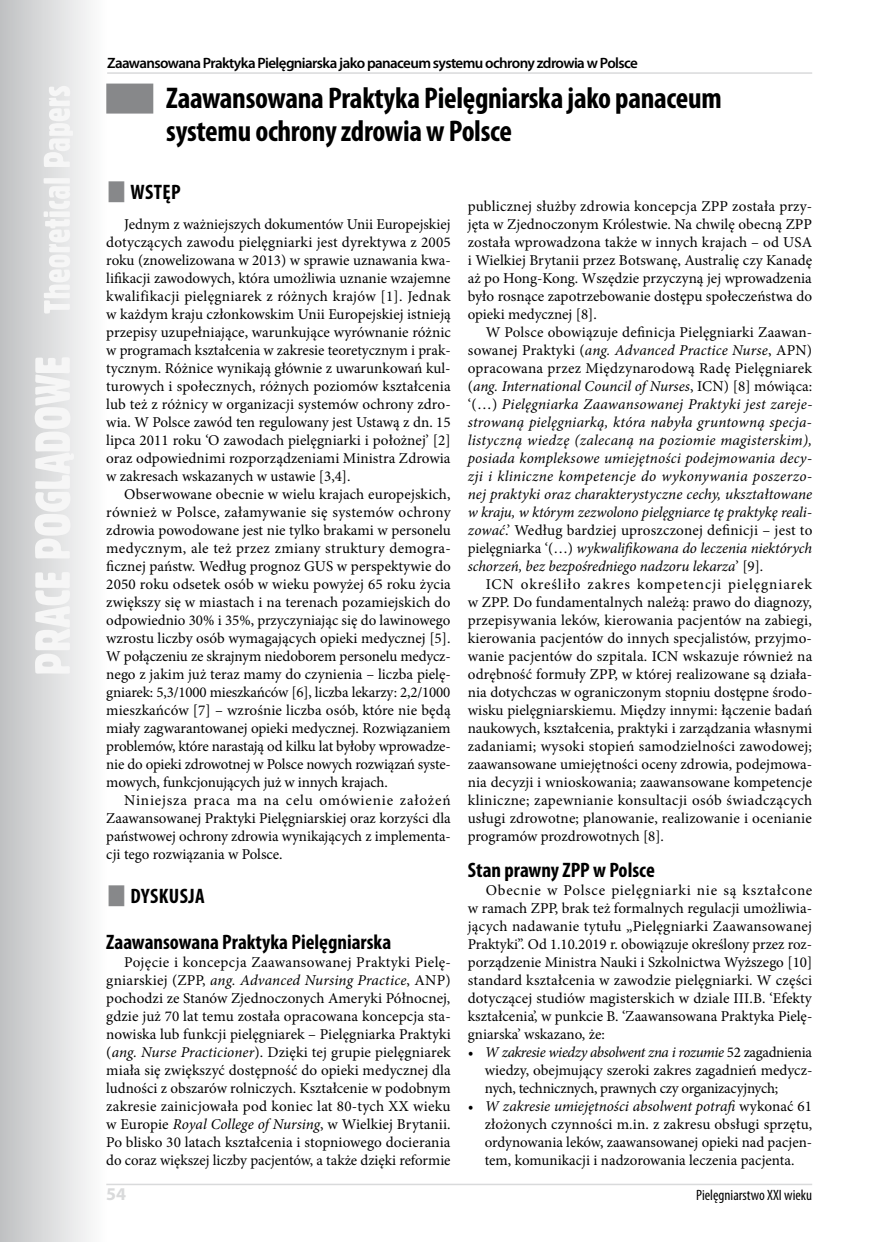
<style>
.page{position:relative;width:876px;height:1242px;background:#fff}
.page>*{position:absolute;margin:0;border:0;box-sizing:border-box;transform-origin:0 0}
.t1{font:700 condensed 30px/33px "Myriad Pro";letter-spacing:-.01em;color:#000}
.t2{font:700 condensed 21px "Myriad Pro";color:#000}
.t3{font:700 18px "Myriad Pro";color:#d9dadb}
.t4{font:15px/18px "Minion Pro";color:#000;text-align:justify}
.t5{font:italic 15px/18px "Minion Pro";letter-spacing:-.005em;color:#000;text-align:justify}
.t6{font:600 15px "Myriad Pro";letter-spacing:-.04em;color:#000}
.t7{font:600 15px "Myriad Pro";letter-spacing:-.01em;color:#000}
.t8{font:condensed 15px "Myriad Pro";color:#000}
.s1{font-style:italic}
.s2{font-style:normal}
</style>
<div class="page">
<svg style="left:0;top:0;width:108px;height:1242px"></svg>
<svg style="left:35px;top:86px;width:39px;height:587px"></svg>
<hr style="left:106px;top:1183px;width:706px;height:2px;background:#d9dadb">
<hr style="left:107px;top:72px;width:705px;height:2px;background:#d9dadb">
<div style="left:106px;top:84px;width:47px;height:30px;background:#87888a"></div>
<div style="left:107px;top:56px;width:704px;height:16px;background:#fff"></div>
<p class="t7" style="left:107px;top:53px;width:411px">Advanced Nursing Practice as a panacea for healthcare in Poland</p>
<p class="t6" style="left:107px;top:53px;width:532px">Zaawansowana Praktyka Pielęgniarska jako panaceum systemu ochrony zdrowia w Polsce</p>
<h1 class="t1" style="left:166px;top:80px;width:557px">Zaawansowana Praktyka Pielęgniarska jako panaceum systemu ochrony zdrowia w Polsce</h1>
<h2 class="t2" style="left:131px;top:179px;width:50px">Wstęp</h2>
<p class="t4" style="left:106px;top:215px;width:346px;text-indent:18px">Jednym z ważniejszych dokumentów Unii Europejskiej dotyczących zawodu pielęgniarki jest dyrektywa z 2005 roku (znowelizowana w 2013) w sprawie uznawania kwa&shy;lifikacji zawodowych, która umożliwia uznanie wzajemne kwalifikacji pielęgniarek z różnych krajów [1]. Jednak w każdym kraju członkowskim Unii Europejskiej istnieją przepisy uzupełniające, warunkujące wyrównanie różnic w programach kształcenia w zakresie teoretycznym i prak&shy;tycznym. Różnice wynikają głównie z uwarunkowań kul&shy;turowych i społecznych, różnych poziomów kształcenia lub też z różnicy w organizacji systemów ochrony zdro&shy;wia. W Polsce zawód ten regulowany jest Ustawą z dn. 15 lipca 2011 roku ‘O zawodach pielęgniarki i położnej’ [2] oraz odpowiednimi rozporządzeniami Ministra Zdrowia w zakresach wskazanych w ustawie [3,4].</p>
<p class="t4" style="left:106px;top:485px;width:346px;text-indent:18px">Obserwowane obecnie w wielu krajach europejskich, również w Polsce, załamywanie się systemów ochrony zdrowia powodowane jest nie tylko brakami w personelu medycznym, ale też przez zmiany struktury demogra&shy;ficznej państw. Według prognoz GUS w perspektywie do 2050 roku odsetek osób w wieku powyżej 65 roku życia zwiększy się w miastach i na terenach pozamiejskich do odpowiednio 30% i 35%, przyczyniając się do lawinowego wzrostu liczby osób wymagających opieki medycznej [5].<br>W połączeniu ze skrajnym niedoborem personelu medycz&shy;nego z jakim już teraz mamy do czynienia – liczba pielę&shy;gniarek: 5,3/1000 mieszkańców [6], liczba lekarzy: 2,2/1000 mieszkańców [7] – wzrośnie liczba osób, które nie będą miały zagwarantowanej opieki medycznej. Rozwiązaniem problemów, które narastają od kilku lat byłoby wprowadze&shy;nie do opieki zdrowotnej w Polsce nowych rozwiązań syste&shy;mowych, funkcjonujących już w innych krajach.</p>
<p class="t4" style="left:106px;top:791px;width:346px;text-indent:18px">Niniejsza praca ma na celu omówienie założeń Zaawansowanej Praktyki Pielęgniarskiej oraz korzyści dla państwowej ochrony zdrowia wynikających z implementa&shy;cji tego rozwiązania w Polsce.</p>
<h2 class="t2" style="left:131px;top:882px;width:75px">dyskusja</h2>
<h2 class="t2" style="left:106px;top:929px;width:287px">Zaawansowana Praktyka Pielęgniarska</h2>
<p class="t4" style="left:106px;top:953px;width:346px;text-indent:18px">Pojęcie i koncepcja Zaawansowanej Praktyki Pielę&shy;gniarskiej (ZPP, <span class="s1">ang. Advanced Nursing Practice</span>, ANP) pochodzi ze Stanów Zjednoczonych Ameryki Północnej, gdzie już 70 lat temu została opracowana koncepcja sta&shy;nowiska lub funkcji pielęgniarek – Pielęgniarka Praktyki (<span class="s1">ang. Nurse Practicioner</span>). Dzięki tej grupie pielęgniarek miała się zwiększyć dostępność do opieki medycznej dla ludności z obszarów rolniczych. Kształcenie w podobnym zakresie zainicjowała pod koniec lat 80-tych XX wieku w Europie <span class="s1">Royal College of Nursing</span>, w Wielkiej Brytanii.<br>Po blisko 30 latach kształcenia i stopniowego docierania do coraz większej liczby pacjentów, a także dzięki reformie</p>
<p class="t4" style="left:468px;top:197px;width:346px">publicznej służby zdrowia koncepcja ZPP została przy&shy;jęta w Zjednoczonym Królestwie. Na chwilę obecną ZPP została wprowadzona także w innych krajach – od USA i Wielkiej Brytanii przez Botswanę, Australię czy Kanadę aż po Hong-Kong. Wszędzie przyczyną jej wprowadzenia było rosnące zapotrzebowanie dostępu społeczeństwa do opieki medycznej [8].</p>
<p class="t5" style="left:468px;top:323px;width:346px;text-indent:18px"><span class="s2">W Polsce obowiązuje definicja Pielęgniarki Zaawan&shy;sowanej Praktyki (</span>ang. Advanced Practice Nurse<span class="s2">, APN) opracowana przez Międzynarodową Radę Pielęgniarek (</span>ang. International Council of Nurses<span class="s2">, ICN) [8] mówiąca: ‘(…)</span> Pielęgniarka Zaawansowanej Praktyki jest zareje&shy;strowaną pielęgniarką, która nabyła gruntowną specja&shy;listyczną wiedzę (zalecaną na poziomie magisterskim), posiada kompleksowe umiejętności podejmowania decy&shy;zji i kliniczne kompetencje do wykonywania poszerzo&shy;nej praktyki oraz charakterystyczne cechy, ukształtowane w kraju, w którym zezwolono pielęgniarce tę praktykę reali&shy;zować<span class="s2">.’ Według bardziej uproszczonej definicji – jest to pielęgniarka ‘(…)</span> wykwalifikowana do leczenia niektórych schorzeń, bez bezpośredniego nadzoru lekarza<span class="s2">’ [9].</span></p>
<p class="t4" style="left:468px;top:575px;width:346px;text-indent:18px">ICN określiło zakres kompetencji pielęgniarek w ZPP. Do fundamentalnych należą: prawo do diagnozy, przepisywania leków, kierowania pacjentów na zabiegi, kierowania pacjentów do innych specjalistów, przyjmo&shy;wanie pacjentów do szpitala. ICN wskazuje również na odrębność formuły ZPP, w której realizowane są działa&shy;nia dotychczas w ograniczonym stopniu dostępne środo&shy;wisku pielęgniarskiemu. Między innymi: łączenie badań naukowych, kształcenia, praktyki i zarządzania własnymi zadaniami; wysoki stopień samodzielności zawodowej; zaawansowane umiejętności oceny zdrowia, podejmowa&shy;nia decyzji i wnioskowania; zaawansowane kompetencje kliniczne; zapewnianie konsultacji osób świadczących usługi zdrowotne; planowanie, realizowanie i ocenianie programów prozdrowotnych [8].</p>
<h2 class="t2" style="left:468px;top:857px;width:189px">Stan prawny ZPP w Polsce</h2>
<p class="t4" style="left:468px;top:881px;width:346px;text-indent:18px">Obecnie w Polsce pielęgniarki nie są kształcone w ramach ZPP, brak też formalnych regulacji umożliwia&shy;jących nadawanie tytułu „Pielęgniarki Zaawansowanej Praktyki”. Od 1.10.2019 r. obowiązuje określony przez roz&shy;porządzenie Ministra Nauki i Szkolnictwa Wyższego [10] standard kształcenia w zawodzie pielęgniarki. W części dotyczącej studiów magisterskich w dziale III.B. ‘Efekty kształcenia’, w punkcie B. ‘Zaawansowana Praktyka Pielę&shy;gniarska’ wskazano, że:</p>
<p class="t4" style="left:485px;top:1043px;width:329px;text-indent:-17px"><span class="s1">• W zakresie wiedzy absolwent zna i rozumie</span> 52 zagadnienia wiedzy, obejmujący szeroki zakres zagadnień medycz&shy;nych, technicznych, prawnych czy organizacyjnych;</p>
<p class="t4" style="left:485px;top:1097px;width:329px;text-indent:-17px"><span class="s1">• W zakresie umiejętności absolwent potrafi</span> wykonać 61 złożonych czynności m.in. z zakresu obsługi sprzętu, ordynowania leków, zaawansowanej opieki nad pacjen&shy;tem, komunikacji i nadzorowania leczenia pacjenta.</p>
<p class="t3" style="left:106px;top:1182px;width:21px">54</p>
<p class="t8" style="left:696px;top:1186px;width:118px">Pielęgniarstwo XXI wieku</p>
</div>
